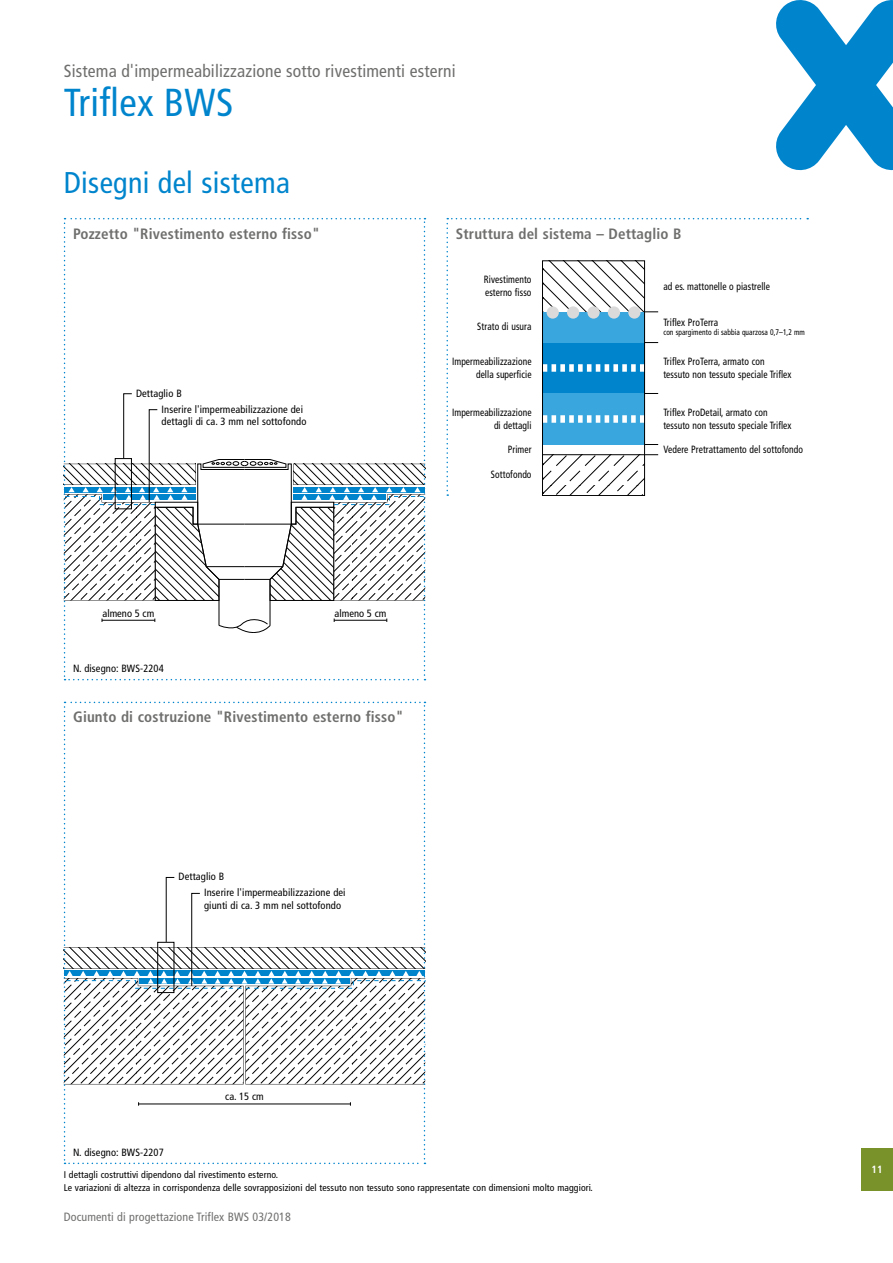
<style>
.page{position:relative;width:893px;height:1263px;background:#fff}
.page>*{position:absolute;margin:0;border:0;box-sizing:border-box;transform-origin:0 0}
.t1{font:condensed 39px "Frutiger LT Pro";letter-spacing:.01em;color:#0085cd}
.t2{font:condensed 30px "Frutiger LT Pro";letter-spacing:.01em;color:#0085cd}
.t3{font:condensed 17.55px "Frutiger LT Pro";letter-spacing:.01em;color:#6f6f6e}
.t4{font:700 condensed 15px "Frutiger LT Pro";letter-spacing:.01em;color:#6f6f6e}
.t5{font:condensed 12px "Frutiger LT Pro";letter-spacing:.01em;color:#6f6f6e}
.t6{font:condensed 10.5px/12.8px "Frutiger LT Pro";letter-spacing:.01em;color:#000;scale:.9 1}
.t7{font:condensed 10.5px/15.9px "Frutiger LT Pro";letter-spacing:.01em;color:#000}
.t8{font:700 condensed 10.5px "Frutiger LT Pro";color:#fff}
.t9{font:condensed 9.75px/12.9px "Frutiger LT Pro";letter-spacing:.01em;color:#000}
.t10{font:condensed 8.25px "Frutiger LT Pro";letter-spacing:.01em;color:#000;scale:.9 1}
</style>
<div class="page">
<div style="left:861px;top:1148px;width:32px;height:43px;background:#799229"></div>
<svg style="left:776px;top:0;width:117px;height:170px"></svg>
<svg style="left:446px;top:218px;width:362px;height:278px"></svg>
<div style="left:542px;top:260px;width:103px;height:236px;border:1px solid #000"></div>
<svg style="left:64px;top:218px;width:361px;height:462px"></svg>
<svg style="left:64px;top:702px;width:361px;height:462px"></svg>
<h3 class="t3" style="left:64px;top:61px;width:393px">Sistema d'impermeabilizzazione sotto rivestimenti esterni</h3>
<h1 class="t1" style="left:64px;top:80px;width:171px">Triflex BWS</h1>
<h2 class="t2" style="left:64px;top:165px;width:228px">Disegni del sistema</h2>
<h3 class="t4" style="left:73px;top:224px;width:248px">Pozzetto "Rivestimento esterno fisso"</h3>
<p class="t7" style="left:162px;top:385px;width:143px;text-indent:-26px">Dettaglio B<br>Inserire l'impermeabilizzazione dei</p>
<p class="t7" style="left:162px;top:414px;width:146px">dettagli di ca. 3 mm nel sottofondo</p>
<h3 class="t4" style="left:456px;top:224px;width:227px">Struttura del sistema – Dettaglio B</h3>
<p class="t6" style="left:484px;top:273px;width:54px">Rivestimento esterno fisso</p>
<p class="t6" style="left:663px;top:280px;width:120px">ad es. mattonelle o piastrelle</p>
<p class="t6" style="left:477px;top:320px;width:62px">Strato di usura</p>
<p class="t6" style="left:663px;top:316px;width:62px">Triflex ProTerra</p>
<p class="t10" style="left:663px;top:327px;width:159px">con spargimento di sabbia quarzosa 0,7–1,2 mm</p>
<p class="t6" style="left:452px;top:355px;width:90px;text-align:right">Impermeabilizzazione della superficie</p>
<p class="t6" style="left:663px;top:355px;width:144px">Triflex ProTerra, armato con tessuto non tessuto speciale Triflex</p>
<p class="t6" style="left:452px;top:406px;width:90px;text-align:right">Impermeabilizzazione di dettagli</p>
<p class="t6" style="left:663px;top:406px;width:144px">Triflex ProDetail, armato con tessuto non tessuto speciale Triflex</p>
<p class="t6" style="left:508px;top:443px;width:28px">Primer</p>
<p class="t6" style="left:491px;top:468px;width:47px">Sottofondo</p>
<p class="t6" style="left:663px;top:443px;width:157px">Vedere Pretrattamento del sottofondo</p>
<p class="t7" style="left:103px;top:605px;width:53px">almeno 5 cm</p>
<p class="t7" style="left:335px;top:605px;width:53px">almeno 5 cm</p>
<p class="t7" style="left:73px;top:661px;width:92px">N. disegno: BWS-2204</p>
<h3 class="t4" style="left:73px;top:708px;width:332px">Giunto di costruzione "Rivestimento esterno fisso"</h3>
<p class="t7" style="left:204px;top:869px;width:143px;text-indent:-26px">Dettaglio B<br>Inserire l'impermeabilizzazione dei</p>
<p class="t7" style="left:204px;top:898px;width:139px">giunti di ca. 3 mm nel sottofondo</p>
<p class="t7" style="left:73px;top:1144px;width:92px">N. disegno: BWS-2207</p>
<p class="t7" style="left:225px;top:1089px;width:40px">ca. 15 cm</p>
<p class="t9" style="left:64px;top:1168px;width:531px">I dettagli costruttivi dipendono dal rivestimento esterno.<br>Le variazioni di altezza in corrispondenza delle sovrapposizioni del tessuto non tessuto sono rappresentate con dimensioni molto maggiori.</p>
<p class="t5" style="left:64px;top:1210px;width:229px">Documenti di progettazione Triflex BWS 03/2018</p>
<p class="t8" style="left:871px;top:1163px;width:13px">11</p>
</div>
